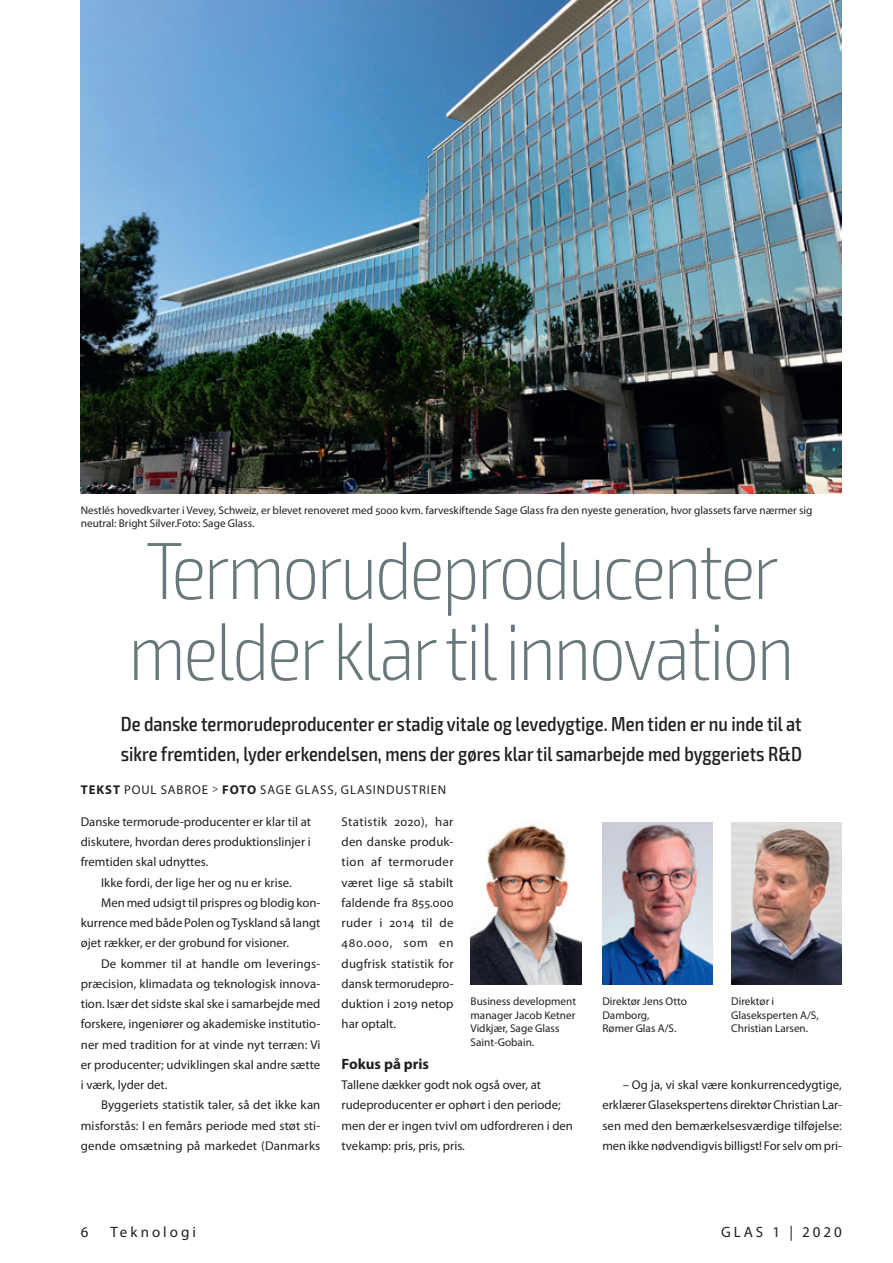
<style>
.page{position:relative;width:893px;height:1263px;background:#fff}
.page>*{position:absolute;margin:0;border:0;box-sizing:border-box;transform-origin:0 0}
.t1{font:200 condensed 81px/81px "Exo 2";letter-spacing:-.025em;color:#68787a}
.t2{font:500 condensed 20.25px/30.3px "Exo 2";color:#231f20}
.t3{font:15px "Myriad Pro";letter-spacing:.2em;color:#231f20}
.t4{font:700 15px "Myriad Pro";color:#231f20}
.t5{font:12.75px/20.2px "Myriad Pro";color:#231f20;text-align:justify}
.t6{font:12.75px "Myriad Pro";letter-spacing:.07em;color:#231f20}
.t7{font:11.25px/13.5px "Myriad Pro";color:#231f20}
.s1{font-weight:700}
.s2{font-size:10.5px}
</style>
<div class="page">
<img style="left:81px;top:0;width:761px;height:494px">
<img style="left:602px;top:823px;width:111px;height:162px">
<img style="left:731px;top:823px;width:111px;height:162px">
<img style="left:471px;top:824px;width:110px;height:161px">
<p class="t7" style="left:81px;top:503px;width:733px">Nestlés hovedkvarter i Vevey, Schweiz, er blevet renoveret med 5000 kvm. farveskiftende Sage Glass fra den nyeste generation, hvor glassets farve nærmer sig neutral: Bright Silver.Foto: Sage Glass.</p>
<h1 class="t1" style="left:129px;top:532px;width:667px">Termorudeproducenter melder klar til innovation</h1>
<h2 class="t2" style="left:121px;top:709px;width:683px">De danske termorudeproducenter er stadig vitale og levedygtige. Men tiden er nu inde til at sikre fremtiden, lyder erkendelsen, mens der gøres klar til samarbejde med byggeriets R&amp;D</h2>
<p class="t6" style="left:81px;top:782px;width:367px"><span class="s1">TEKST</span> POUL SABROE <span class="s2">&gt;</span> <span class="s1">FOTO</span> SAGE GLASS, GLASINDUSTRIEN</p>
<p class="t5" style="left:81px;top:811px;width:232px">Danske termorude-producenter er klar til at</p>
<p class="t5" style="left:81px;top:831px;width:231px">diskutere, hvordan deres produktionslinjer i</p>
<p class="t5" style="left:81px;top:852px;width:129px">fremtiden skal udnyttes.</p>
<p class="t5" style="left:101px;top:872px;width:192px">Ikke fordi, der lige her og nu er krise.</p>
<p class="t5" style="left:101px;top:892px;width:221px">Men med udsigt til prispres og blodig kon-</p>
<p class="t5" style="left:81px;top:912px;width:241px">kurrence med både Polen og Tyskland så langt</p>
<p class="t5" style="left:81px;top:933px;width:210px">øjet rækker, er der grobund for visioner.</p>
<p class="t5" style="left:101px;top:953px;width:221px">De kommer til at handle om leverings-</p>
<p class="t5" style="left:81px;top:973px;width:241px">præcision, klimadata og teknologisk innova-</p>
<p class="t5" style="left:81px;top:993px;width:241px">tion. Især det sidste skal ske i samarbejde med</p>
<p class="t5" style="left:81px;top:1014px;width:241px">forskere, ingeniører og akademiske institutio-</p>
<p class="t5" style="left:81px;top:1034px;width:241px">ner med tradition for at vinde nyt terræn: Vi</p>
<p class="t5" style="left:81px;top:1054px;width:241px">er producenter; udviklingen skal andre sætte</p>
<p class="t5" style="left:81px;top:1074px;width:88px">i værk, lyder det.</p>
<p class="t5" style="left:101px;top:1095px;width:221px">Byggeriets statistik taler, så det ikke kan</p>
<p class="t5" style="left:81px;top:1115px;width:241px">misforstås: I en femårs periode med støt sti-</p>
<p class="t5" style="left:81px;top:1135px;width:241px">gende omsætning på markedet (Danmarks</p>
<p class="t5" style="left:342px;top:811px;width:114px">Statistik 2020), har den danske produk&shy;tion af termoruder været lige så stabilt faldende fra 855.000 ruder i 2014 til de 480.000, som en dugfrisk statistik for dansk termorudepro&shy;duktion i 2019 netop har optalt.</p>
<p class="t4" style="left:342px;top:1054px;width:89px">Fokus på pris</p>
<p class="t5" style="left:342px;top:1074px;width:233px;text-align:left">Tallene dækker godt nok også over, at rudeproducenter er ophørt i den periode; men der er ingen tvivl om udfordreren i den tvekamp: pris, pris, pris.</p>
<p class="t5" style="left:602px;top:1074px;width:241px;text-indent:20px">– Og ja, vi skal være konkurrencedygtige, erklærer Glasekspertens direktør Christian Lar&shy;sen med den bemærkelsesværdige tilføjelse: men ikke nødvendigvis billigst! For selv om pri-</p>
<p class="t7" style="left:471px;top:994px;width:107px">Business development manager Jacob Ketner<br>Vidkjær, Sage Glass<br>Saint-Gobain.</p>
<p class="t7" style="left:602px;top:994px;width:86px">Direktør Jens Otto<br>Damborg,<br>Rømer Glas A/S.</p>
<p class="t7" style="left:731px;top:994px;width:89px">Direktør i<br>Glaseksperten A/S,<br>Christian Larsen.</p>
<p class="t3" style="left:81px;top:1223px;width:9px">6</p>
<p class="t3" style="left:111px;top:1223px;width:87px">Teknologi</p>
<p class="t3" style="left:721px;top:1223px;width:122px">GLAS 1 | 2020</p>
</div>
